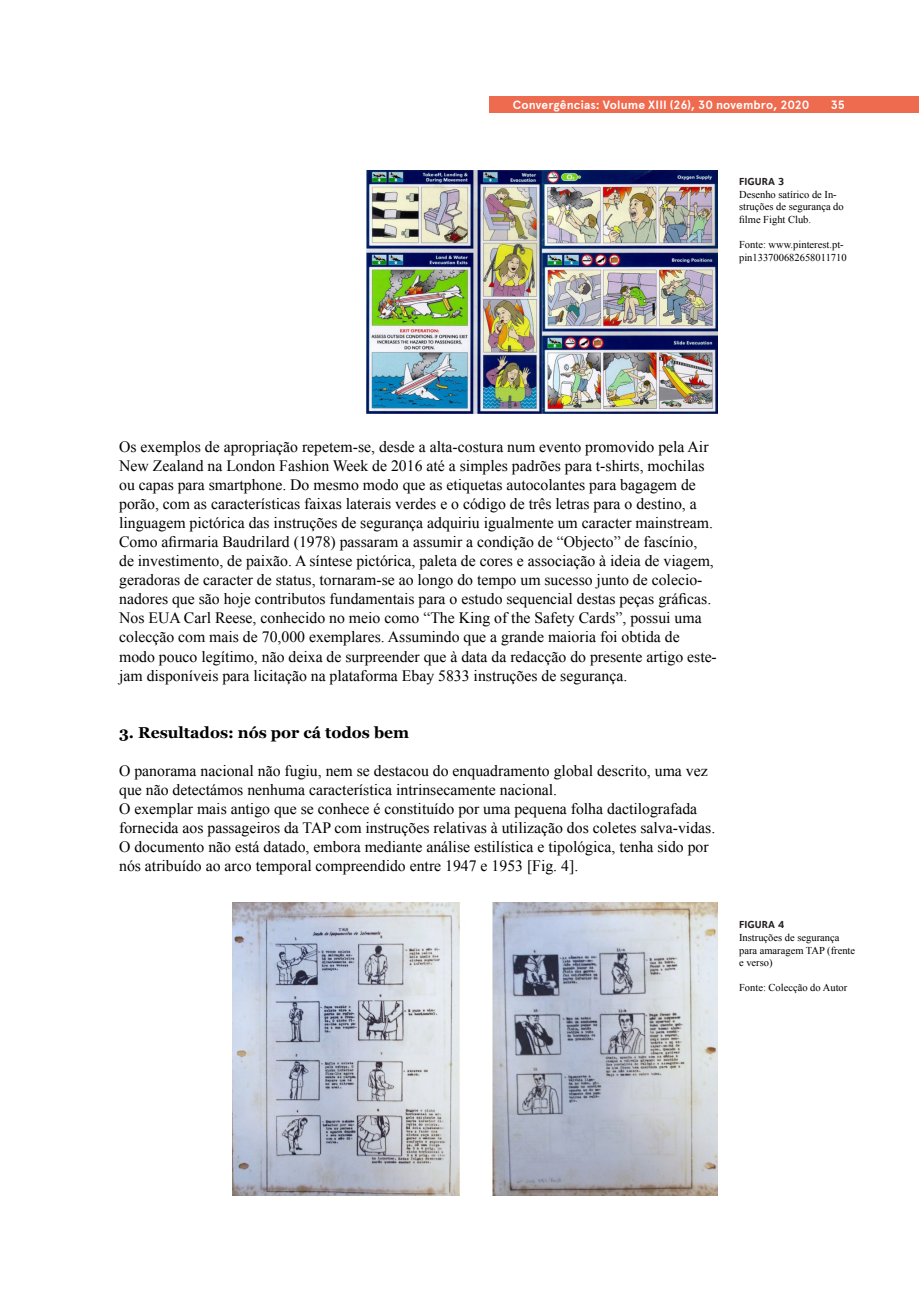
<style>
.page{position:relative;width:919px;height:1289px;background:#fff}
.page>*{position:absolute;margin:0;border:0;box-sizing:border-box;transform-origin:0 0}
.t1{font:15.75px/19px "Times New Roman";color:#000001}
.t2{font:700 15.75px "Georgia";color:#000001}
.t3{font:700 12px "Apercu Pro";letter-spacing:.01em;color:#fff}
.t4{font:10.5px/12.6px "Times New Roman";color:#000001}
.t5{font:700 10.5px "Foundry Sterling";color:#231f20}
</style>
<div class="page">
<div style="left:489px;top:96px;width:429px;height:17px;background:#ee6b4f"></div>
<img style="left:367px;top:171px;width:350px;height:242px">
<img style="left:233px;top:902px;width:484px;height:293px">
<p class="t3" style="left:512px;top:95px;width:298px">Convergências: Volume XIII (26), 30 novembro, 2020</p>
<p class="t3" style="left:830px;top:95px;width:16px">35</p>
<p class="t5" style="left:739px;top:175px;width:47px">FIGURA 3</p>
<p class="t4" style="left:739px;top:188px;width:106px">Desenho satírico de In&shy;struções de segurança do filme Fight Club.</p>
<p class="t4" style="left:739px;top:238px;width:109px">Fonte: www.pinterest.pt&shy;pin133700682658011710</p>
<p class="t1" style="left:119px;top:437px;width:599px">Os exemplos de apropriação repetem-se, desde a alta-costura num evento promovido pela Air New Zealand na London Fashion Week de 2016 até a simples padrões para t-shirts, mochilas ou capas para smartphone. Do mesmo modo que as etiquetas autocolantes para bagagem de porão, com as características faixas laterais verdes e o código de três letras para o destino, a linguagem pictórica das instruções de segurança adquiriu igualmente um caracter mainstream.<br>Como afirmaria Baudrilard (1978) passaram a assumir a condição de “Objecto” de fascínio,<br>de investimento, de paixão. A síntese pictórica, paleta de cores e associação à ideia de viagem, geradoras de caracter de status, tornaram-se ao longo do tempo um sucesso junto de colecio&shy;nadores que são hoje contributos fundamentais para o estudo sequencial destas peças gráficas.<br>Nos EUA Carl Reese, conhecido no meio como “The King of the Safety Cards”, possui uma colecção com mais de 70,000 exemplares. Assumindo que a grande maioria foi obtida de modo pouco legítimo, não deixa de surpreender que à data da redacção do presente artigo este&shy;jam disponíveis para licitação na plataforma Ebay 5833 instruções de segurança.</p>
<p class="t2" style="left:119px;top:720px;width:291px">3. Resultados: nós por cá todos bem</p>
<p class="t1" style="left:119px;top:760px;width:597px">O panorama nacional não fugiu, nem se destacou do enquadramento global descrito, uma vez que não detectámos nenhuma característica intrinsecamente nacional.<br>O exemplar mais antigo que se conhece é constituído por uma pequena folha dactilografada fornecida aos passageiros da TAP com instruções relativas à utilização dos coletes salva-vidas.<br>O documento não está datado, embora mediante análise estilística e tipológica, tenha sido por nós atribuído ao arco temporal compreendido entre 1947 e 1953 [Fig. 4].</p>
<p class="t5" style="left:739px;top:918px;width:47px">FIGURA 4</p>
<p class="t4" style="left:739px;top:930px;width:118px">Instruções de segurança para amaragem TAP (frente e verso)</p>
<p class="t4" style="left:739px;top:981px;width:110px">Fonte: Colecção do Autor</p>
</div>
